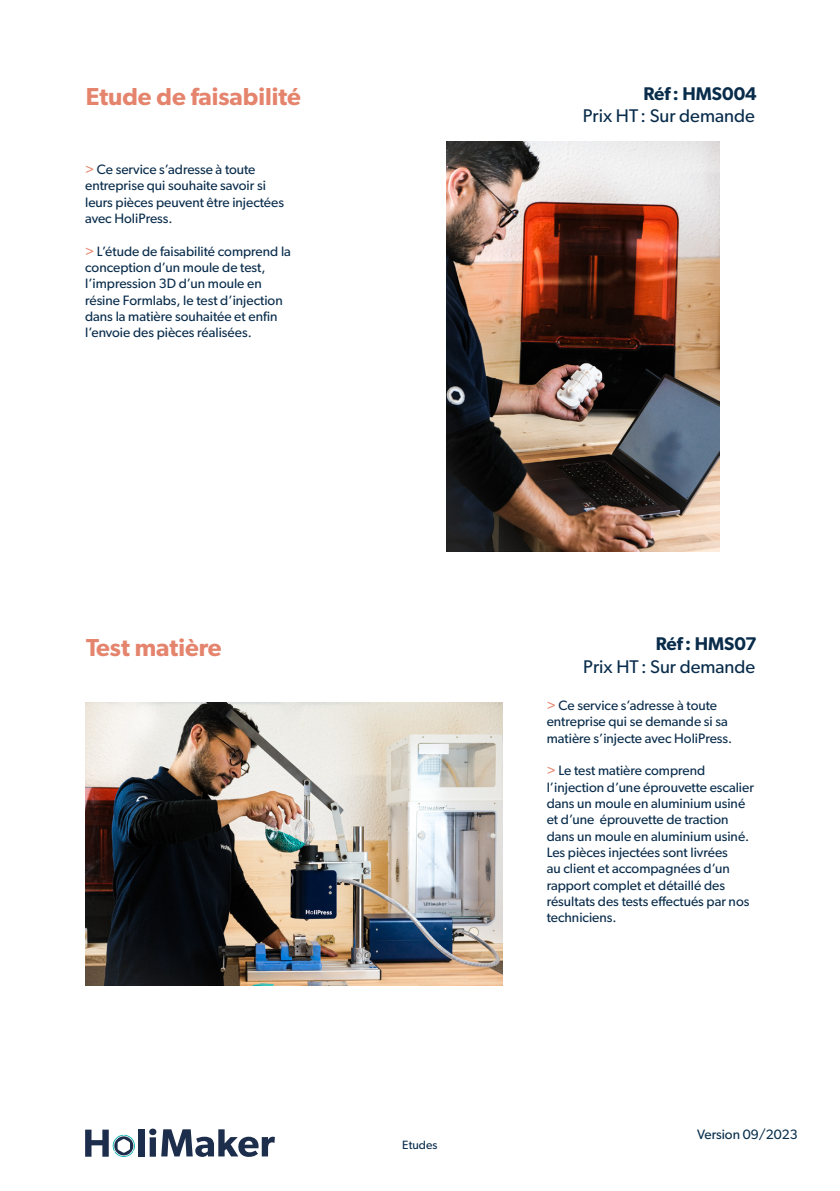
<style>
.page{position:relative;width:840px;height:1191px;background:#fff}
.page>*{position:absolute;margin:0;border:0;box-sizing:border-box;transform-origin:0 0}
.Titres_produits{font:600 24.6px "Gibson";color:#e5846d}
.Références{font:18.4px "Gibson";color:#092c4b}
.Références-2{font:600 18.4px "Gibson";color:#092c4b}
.Textes_produits{font:13.6px/16.4px "Gibson";color:#092c4b}
.Textes_produits-2{font:13.6px "Gibson";color:#072e4b}
.Famille_de_produit{font:12px "Gibson";color:#092c4b}
.s1{color:#e5846d}
</style>
<div class="page">
<div style="left:138px;top:1129px;width:7px;height:27px;background:#1d2d4c"></div>
<svg style="left:149px;top:1128px;width:126px;height:28px"></svg>
<svg style="left:85px;top:1129px;width:50px;height:28px"></svg>
<img style="left:446px;top:142px;width:273px;height:409px">
<img style="left:85px;top:702px;width:417px;height:283px">
<p class="Titres_produits" style="left:86px;top:82px;width:216px">Etude de faisabilité</p>
<p class="Textes_produits" style="left:85px;top:161px;width:200px"><span class="s1">&gt;</span> Ce service s’adresse à toute entreprise qui souhaite savoir si leurs pièces peuvent être injectées avec HoliPress.</p>
<p class="Textes_produits" style="left:85px;top:242px;width:207px"><span class="s1">&gt;</span> L’étude de faisabilité comprend la conception d’un moule de test,</p>
<p class="Textes_produits" style="left:85px;top:275px;width:199px">l’impression 3D d’un moule en résine Formlabs, le test d’injection dans la matière souhaitée et enfin l’envoie des pièces réalisées.</p>
<p class="Références-2" style="left:643px;top:82px;width:115px">Réf: HMS004</p>
<p class="Références" style="left:582px;top:105px;width:173px">Prix HT: Sur demande</p>
<p class="Titres_produits" style="left:86px;top:633px;width:137px">Test matière</p>
<p class="Famille_de_produit" style="left:402px;top:1138px;width:37px">Etudes</p>
<p class="Références-2" style="left:655px;top:633px;width:102px">Réf: HMS07</p>
<p class="Références" style="left:583px;top:655px;width:173px">Prix HT: Sur demande</p>
<p class="Textes_produits" style="left:546px;top:697px;width:187px"><span class="s1">&gt;</span> Ce service s’adresse à toute entreprise qui se demande si sa matière s’injecte avec HoliPress.</p>
<p class="Textes_produits" style="left:546px;top:762px;width:160px"><span class="s1">&gt;</span> Le test matière comprend</p>
<p class="Textes_produits" style="left:546px;top:778px;width:208px">l’injection d’une éprouvette escalier dans un moule en aluminium usiné et d’une éprouvette de traction dans un moule en aluminium usiné.<br>Les pièces injectées sont livrées<br>au client et accompagnées d’un rapport complet et détaillé des résultats des tests effectués par nos techniciens.</p>
<p class="Textes_produits-2" style="left:696px;top:1126px;width:102px">Version 09/2023</p>
</div>
